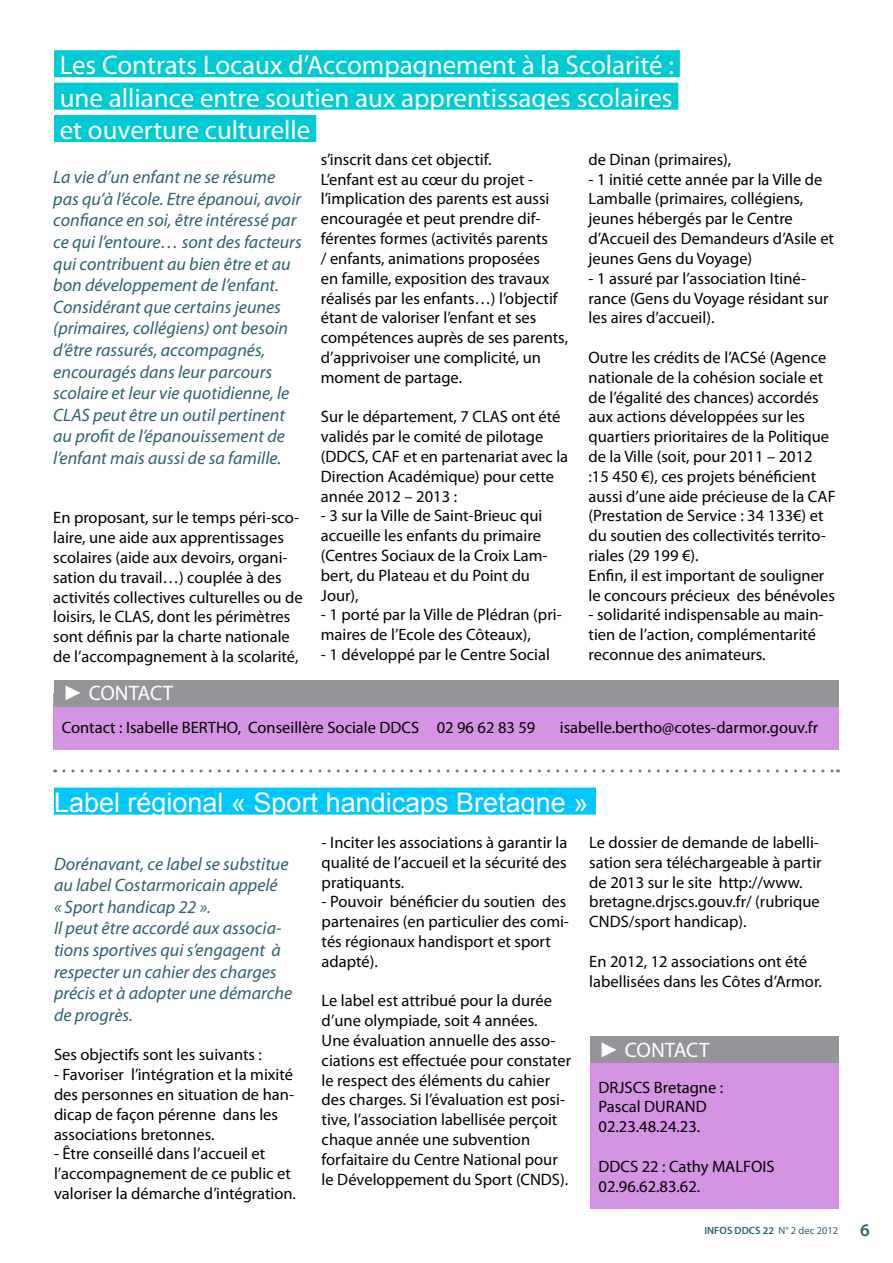
<style>
.page{position:relative;width:893px;height:1263px;background:#fff}
.page>*{position:absolute;margin:0;border:0;box-sizing:border-box;transform-origin:0 0}
.t1{font:27px/32.4px "Myriad Pro";color:#fff;text-align:justify}
.t2{font:27px "Arial";color:#fff}
.t3{font:21px "Myriad Pro";letter-spacing:-.005em;color:#fff}
.t4{font:italic 18px/21.6px "Myriad Pro";color:#30616e}
.t5{font:16.5px/19.8px "Myriad Pro";color:#000}
.t6{font:600 10.5px "Myriad Pro";color:#30616e}
.s1{font-family:"Book Antiqua"}
.s2{font-weight:400}
.s3{font-size:18px}
</style>
<div class="page">
<div style="left:54px;top:50px;width:626px;height:27px;background:#00cbd4"></div>
<div style="left:54px;top:83px;width:624px;height:27px;background:#00cbd4"></div>
<div style="left:54px;top:115px;width:262px;height:27px;background:#00cbd4"></div>
<div style="left:53px;top:693px;width:786px;height:57px;background:#d494e3"></div>
<div style="left:54px;top:680px;width:785px;height:27px;background:#939598"></div>
<div style="left:590px;top:1037px;width:249px;height:26px;background:#939598"></div>
<div style="left:590px;top:1063px;width:249px;height:146px;background:#d494e3"></div>
<div style="left:54px;top:788px;width:542px;height:27px;background:#00c7ff"></div>
<svg style="left:64px;top:769px;width:774px;height:3px"></svg>
<h1 class="t1" style="left:60px;top:49px;width:616px">Les Contrats Locaux d’Accompagnement à la Scolarité : une alliance entre soutien aux apprentissages scolaires et ouverture culturelle</h1>
<p class="t4" style="left:53px;top:166px;width:250px">La vie d’un enfant ne se résume pas qu’à l’école. Etre épanoui, avoir confiance en soi, être intéressé par ce qui l’entoure… sont des facteurs qui contribuent au bien être et au bon développement de l’enfant.<br>Considérant que certains jeunes (primaires, collégiens) ont besoin d’être rassurés, accompagnés, encouragés dans leur parcours scolaire et leur vie quotidienne, le CLAS peut être un outil pertinent au profit de l’épanouissement de l’enfant mais aussi de sa famille.</p>
<p class="t5" style="left:53px;top:508px;width:251px">En proposant, sur le temps péri-sco&shy;laire, une aide aux apprentissages scolaires (aide aux devoirs, organi&shy;sation du travail…) couplée à des activités collectives culturelles ou de loisirs, le CLAS, dont les périmètres sont définis par la charte nationale de l’accompagnement à la scolarité,</p>
<p class="t3" style="left:63px;top:680px;width:112px"><span class="s1">►</span> CONTACT</p>
<p class="t5" style="left:321px;top:149px;width:249px">s’inscrit dans cet objectif.<br>L’enfant est au cœur du projet - l’implication des parents est aussi encouragée et peut prendre dif&shy;férentes formes (activités parents<br>/ enfants, animations proposées<br>en famille, exposition des travaux réalisés par les enfants…) l’objectif étant de valoriser l’enfant et ses compétences auprès de ses parents, d’apprivoiser une complicité, un moment de partage.</p>
<p class="t5" style="left:321px;top:407px;width:249px">Sur le département, 7 CLAS ont été validés par le comité de pilotage (DDCS, CAF et en partenariat avec la<br>Direction Académique) pour cette année 2012 – 2013 :</p>
<p class="t5" style="left:321px;top:506px;width:228px">- 3 sur la Ville de Saint-Brieuc qui accueille les enfants du primaire (Centres Sociaux de la Croix Lam&shy;bert, du Plateau et du Point du<br>Jour),</p>
<p class="t5" style="left:321px;top:605px;width:242px">- 1 porté par la Ville de Plédran (pri&shy;maires de l’Ecole des Côteaux),</p>
<p class="t5" style="left:321px;top:644px;width:231px">- 1 développé par le Centre Social</p>
<p class="t5" style="left:588px;top:149px;width:144px">de Dinan (primaires),</p>
<p class="t5" style="left:588px;top:169px;width:247px">- 1 initié cette année par la Ville de<br>Lamballe (primaires, collégiens, jeunes hébergés par le Centre d’Accueil des Demandeurs d’Asile et jeunes Gens du Voyage)</p>
<p class="t5" style="left:588px;top:268px;width:241px">- 1 assuré par l’association Itiné&shy;rance (Gens du Voyage résidant sur les aires d’accueil).</p>
<p class="t5" style="left:588px;top:347px;width:249px">Outre les crédits de l’ACSé (Agence nationale de la cohésion sociale et de l’égalité des chances) accordés aux actions développées sur les quartiers prioritaires de la Politique de la Ville (soit, pour 2011 – 2012 :15 450 €), ces projets bénéficient aussi d’une aide précieuse de la CAF (Prestation de Service : 34 133€) et du soutien des collectivités territo&shy;riales (29 199 €).<br>Enfin, il est important de souligner le concours précieux des bénévoles</p>
<p class="t5" style="left:588px;top:605px;width:237px">- solidarité indispensable au main&shy;tien de l’action, complémentarité reconnue des animateurs.</p>
<p class="t5" style="left:62px;top:717px;width:475px">Contact : Isabelle BERTHO, Conseillère Sociale DDCS 02 96 62 83 59</p>
<p class="t5" style="left:560px;top:717px;width:260px">isabelle.bertho@cotes-darmor.gouv.fr</p>
<h1 class="t2" style="left:54px;top:784px;width:536px">Label régional « Sport handicaps Bretagne »</h1>
<p class="t4" style="left:54px;top:852px;width:240px">Dorénavant, ce label se substitue au label Costarmoricain appelé<br>« Sport handicap 22 ».<br>Il peut être accordé aux associa&shy;tions sportives qui s’engagent à respecter un cahier des charges précis et à adopter une démarche de progrès.</p>
<p class="t5" style="left:54px;top:1045px;width:210px">Ses objectifs sont les suivants :</p>
<p class="t5" style="left:54px;top:1064px;width:242px">- Favoriser l’intégration et la mixité des personnes en situation de han&shy;dicap de façon pérenne dans les associations bretonnes.</p>
<p class="t5" style="left:54px;top:1144px;width:244px">- Être conseillé dans l’accueil et l’accompagnement de ce public et valoriser la démarche d’intégration.</p>
<p class="t5" style="left:322px;top:832px;width:247px;text-align:justify">- Inciter les associations à garantir la qualité de l’accueil et la sécurité des pratiquants.</p>
<p class="t5" style="left:322px;top:892px;width:249px">- Pouvoir bénéficier du soutien des partenaires (en particulier des comi&shy;tés régionaux handisport et sport adapté).</p>
<p class="t5" style="left:322px;top:991px;width:251px">Le label est attribué pour la durée d’une olympiade, soit 4 années.<br>Une évaluation annuelle des asso&shy;ciations est effectuée pour constater le respect des éléments du cahier des charges. Si l’évaluation est posi&shy;tive, l’association labellisée perçoit chaque année une subvention forfaitaire du Centre National pour le Développement du Sport (CNDS).</p>
<p class="t5" style="left:589px;top:832px;width:234px">Le dossier de demande de labelli&shy;sation sera téléchargeable à partir de 2013 sur le site http://www. bretagne.drjscs.gouv.fr/ (rubrique<br>CNDS/sport handicap).</p>
<p class="t5" style="left:589px;top:951px;width:234px">En 2012, 12 associations ont été labellisées dans les Côtes d’Armor.</p>
<p class="t3" style="left:599px;top:1037px;width:112px"><span class="s1">►</span> CONTACT</p>
<p class="t5" style="left:599px;top:1077px;width:126px">DRJSCS Bretagne :<br>Pascal DURAND<br>02.23.48.24.23.</p>
<p class="t5" style="left:599px;top:1156px;width:178px">DDCS 22 : Cathy MALFOIS<br>02.96.62.83.62.</p>
<p class="t6" style="left:704px;top:1224px;width:167px">INFOS DDCS 22 <span class="s2">N° 2 dec 2012</span> <span class="s3">6</span></p>
</div>
